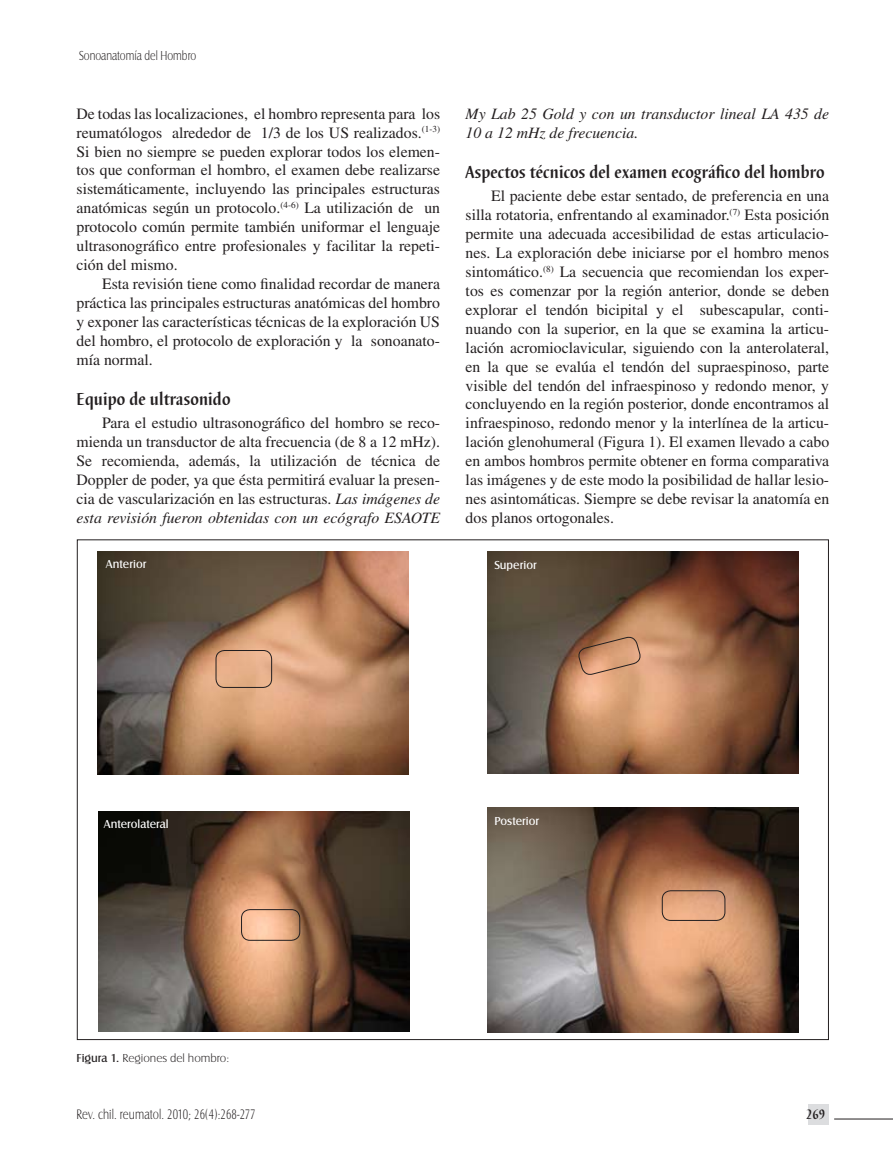
<style>
.page{position:relative;width:893px;height:1149px;background:#fff}
.page>*{position:absolute;margin:0;border:0;box-sizing:border-box;transform-origin:0 0}
.Subtitulo_2{font:700 18px "Barbedor T";letter-spacing:.01em;color:#231f20;scale:.85 1}
.cuerpo_del_texto{font:15.75px/18.9px "Times";color:#231f20;text-align:justify}
.cuerpo_del_texto-2{font:italic 15.75px/18.9px "Times";color:#231f20}
.autor{font:14.25px "Castle T Ligh";letter-spacing:.01em;color:#231f20;scale:.8 1}
.t1{font:700 14.25px "Barbedor T";color:#231f20;scale:.8 1}
.cuerpo_del_texto-3{font:13.5px "Castle T Ligh";color:#231f20;scale:.8 1}
.cuerpo_del_texto-4{font:12px "Castle T";letter-spacing:-.005em;color:#fff}
.cuerpo_del_texto-5{font:12px "Castle T Ligh";color:#231f20}
.s1{font-style:italic}
.s2{font-family:"Castle T"}
</style>
<div class="page">
<div style="left:808px;top:1104px;width:21px;height:20px;background:#dcdddf"></div>
<hr style="left:834px;top:1118px;width:59px;height:1px;background:#231f20">
<img style="left:488px;top:807px;width:311px;height:225px">
<div style="left:662px;top:890px;width:63px;height:30px;border:1px solid #231f20;border-radius:9px"></div>
<img style="left:97px;top:551px;width:312px;height:223px">
<div style="left:216px;top:650px;width:56px;height:37px;border:1px solid #231f20;border-radius:9px"></div>
<img style="left:488px;top:551px;width:311px;height:221px">
<svg style="left:577px;top:635px;width:65px;height:41px;background:#c28b68"></svg>
<img style="left:98px;top:811px;width:311px;height:219px">
<div style="left:241px;top:908px;width:59px;height:32px;border:1px solid #231f20;border-radius:9px"></div>
<p class="cuerpo_del_texto-3" style="left:79px;top:48px;width:148px">Sonoanatomía del Hombro</p>
<p class="cuerpo_del_texto" style="left:77px;top:104px;width:365px">De todas las localizaciones, el hombro representa para los reumatólogos alrededor de 1/3 de los US realizados.<sup>(1-3)<br></sup>Si bien no siempre se pueden explorar todos los elemen&shy;tos que conforman el hombro, el examen debe realizarse sistemáticamente, incluyendo las principales estructuras anatómicas según un protocolo.<sup>(4-6)</sup> La utilización de un protocolo común permite también uniformar el lenguaje ultrasonográfico entre profesionales y facilitar la repeti&shy;ción del mismo.</p>
<p class="cuerpo_del_texto" style="left:77px;top:274px;width:365px;text-indent:26px">Esta revisión tiene como finalidad recordar de manera práctica las principales estructuras anatómicas del hombro y exponer las características técnicas de la exploración US del hombro, el protocolo de exploración y la sonoanato&shy;mía normal.</p>
<p class="Subtitulo_2" style="left:77px;top:389px;width:183px">Equipo de ultrasonido</p>
<p class="cuerpo_del_texto" style="left:77px;top:413px;width:365px;text-indent:26px">Para el estudio ultrasonográfico del hombro se reco&shy;mienda un transductor de alta frecuencia (de 8 a 12 mHz).<br>Se recomienda, además, la utilización de técnica de Doppler de poder, ya que ésta permitirá evaluar la presen&shy;cia de vascularización en las estructuras. <span class="s1">Las imágenes de esta revisión fueron obtenidas con un ecógrafo ESAOTE</span></p>
<p class="cuerpo_del_texto-2" style="left:466px;top:104px;width:365px">My Lab 25 Gold y con un transductor lineal LA 435 de<br>10 a 12 mHz de frecuencia.</p>
<p class="Subtitulo_2" style="left:466px;top:162px;width:424px">Aspectos técnicos del examen ecográfico del hombro</p>
<p class="cuerpo_del_texto" style="left:466px;top:186px;width:365px;text-indent:26px">El paciente debe estar sentado, de preferencia en una silla rotatoria, enfrentando al examinador.<sup>(7)</sup> Esta posición permite una adecuada accesibilidad de estas articulacio&shy;nes. La exploración debe iniciarse por el hombro menos sintomático.<sup>(8)</sup> La secuencia que recomiendan los exper&shy;tos es comenzar por la región anterior, donde se deben explorar el tendón bicipital y el subescapular, conti&shy;nuando con la superior, en la que se examina la articu&shy;lación acromioclavicular, siguiendo con la anterolateral, en la que se evalúa el tendón del supraespinoso, parte visible del tendón del infraespinoso y redondo menor, y concluyendo en la región posterior, donde encontramos al infraespinoso, redondo menor y la interlínea de la articu&shy;lación glenohumeral (Figura 1). El examen llevado a cabo en ambos hombros permite obtener en forma comparativa las imágenes y de este modo la posibilidad de hallar lesio&shy;nes asintomáticas. Siempre se debe revisar la anatomía en dos planos ortogonales.</p>
<p class="cuerpo_del_texto-4" style="left:106px;top:557px;width:42px">Anterior</p>
<p class="cuerpo_del_texto-4" style="left:494px;top:558px;width:44px">Superior</p>
<p class="cuerpo_del_texto-4" style="left:104px;top:817px;width:66px">Anterolateral</p>
<p class="cuerpo_del_texto-5" style="left:77px;top:1051px;width:154px"><span class="s2">Figura 1.</span> Regiones del hombro:</p>
<p class="autor" style="left:77px;top:1106px;width:225px">Rev. chil. reumatol. 2010; 26(4):268-277</p>
<p class="cuerpo_del_texto-4" style="left:494px;top:813px;width:47px">Posterior</p>
<p class="t1" style="left:806px;top:1106px;width:25px">269</p>
</div>
